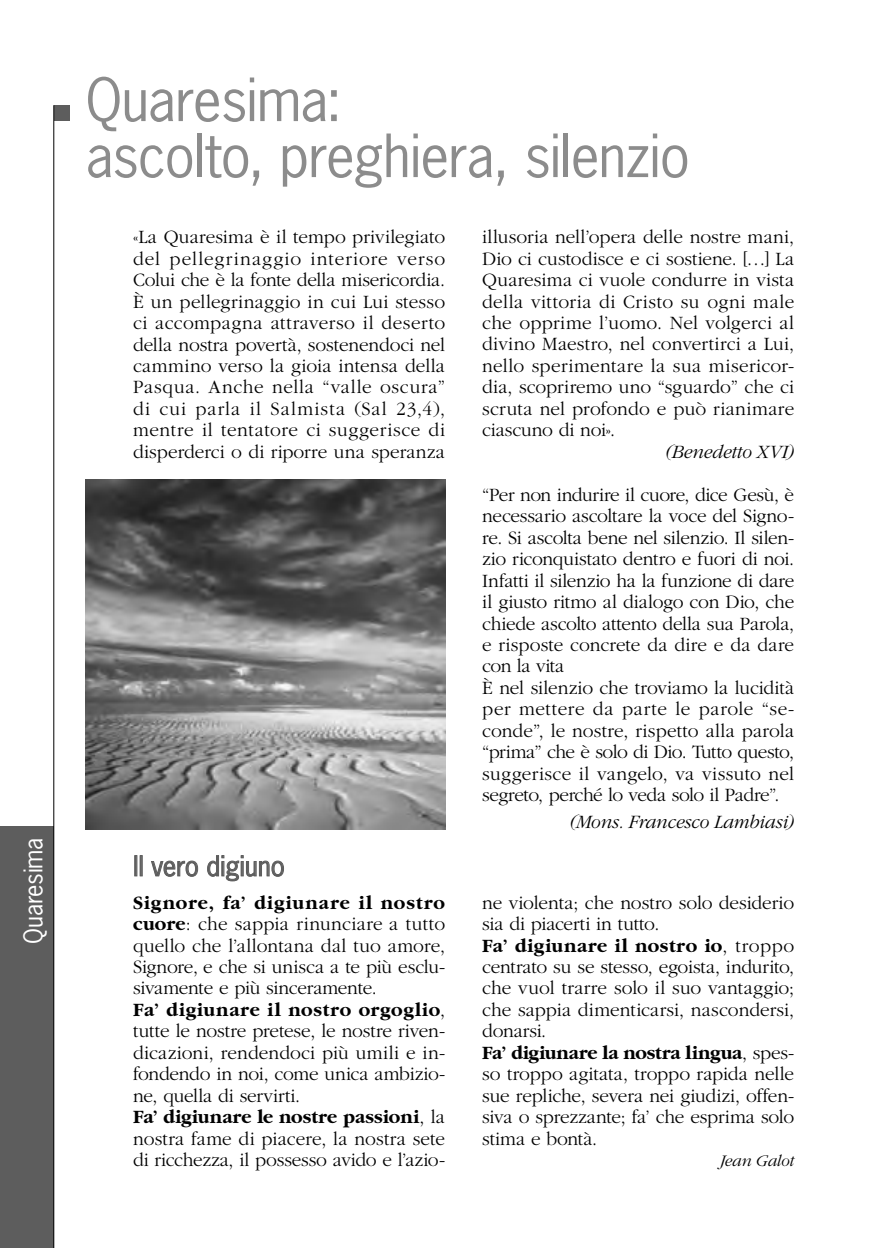
<style>
.page{position:relative;width:879px;height:1248px;background:#fff}
.page>*{position:absolute;margin:0;border:0;box-sizing:border-box;transform-origin:0 0}
.t1{font:56px/56px "News Gothic Std";letter-spacing:-.02em;color:#8c8c8c}
.t2{font:26.2px "News Gothic";color:#5d5d5d}
.t3{font:24.2px "News Gothic Std";letter-spacing:-.01em;color:#fff}
.t4{font:300 19.6px/21.4px "Garamond";letter-spacing:-.005em;color:#000}
.t5{font:italic 300 19.6px "Garamond";letter-spacing:-.005em;color:#000}
.t6{font:italic 300 16.8px "Garamond";letter-spacing:-.01em;color:#000}
.s1{font-weight:700}
</style>
<div class="page">
<div style="left:54px;top:105px;width:16px;height:16px;background:#5d5d5d"></div>
<div style="left:0;top:826px;width:54px;height:421px;background:#5d5d5d"></div>
<hr style="left:53px;top:105px;width:1px;height:1142px;background:#000">
<div style="left:140px;top:855px;width:2px;height:21px;border:1px solid #5d5d5d"></div>
<svg style="left:151px;top:860px;width:47px;height:16px"></svg>
<svg style="left:207px;top:855px;width:77px;height:26px"></svg>
<img style="left:86px;top:480px;width:359px;height:349px">
<p class="t3" style="left:18px;top:943px;width:108px;rotate:-90deg">Quaresima</p>
<h1 class="t1" style="left:86px;top:71px;width:606px">Quaresima:<br>ascolto, preghiera, silenzio</h1>
<p class="t4" style="left:133px;top:227px;width:314px;text-align:justify">«La Quaresima è il tempo privilegiato del pellegrinaggio interiore verso Colui che è la fonte della misericordia.<br>È un pellegrinaggio in cui Lui stesso ci accompagna attraverso il deserto della nostra povertà, sostenendoci nel cammino verso la gioia intensa della Pasqua. Anche nella “valle oscura” di cui parla il Salmista (Sal 23,4), mentre il tentatore ci suggerisce di disperderci o di riporre una speranza</p>
<p class="t4" style="left:482px;top:227px;width:313px;text-align:justify">illusoria nell’opera delle nostre mani, Dio ci custodisce e ci sostiene. […] La Quaresima ci vuole condurre in vista della vittoria di Cristo su ogni male che opprime l’uomo. Nel volgerci al divino Maestro, nel convertirci a Lui, nello sperimentare la sua misericor&shy;dia, scopriremo uno “sguardo” che ci scruta nel profondo e può rianimare ciascuno di noi».</p>
<p class="t5" style="left:665px;top:441px;width:130px">(Benedetto XVI)</p>
<p class="t4" style="left:482px;top:484px;width:313px">“Per non indurire il cuore, dice Gesù, è necessario ascoltare la voce del Signo&shy;re. Si ascolta bene nel silenzio. Il silen&shy;zio riconquistato dentro e fuori di noi.<br>Infatti il silenzio ha la funzione di dare il giusto ritmo al dialogo con Dio, che chiede ascolto attento della sua Parola, e risposte concrete da dire e da dare con la vita<br>È nel silenzio che troviamo la lucidità per mettere da parte le parole “se&shy;conde”, le nostre, rispetto alla parola “prima” che è solo di Dio. Tutto questo, suggerisce il vangelo, va vissuto nel segreto, perché lo veda solo il Padre”.</p>
<p class="t5" style="left:570px;top:811px;width:226px">(Mons. Francesco Lambiasi)</p>
<h2 class="t2" style="left:133px;top:849px;width:153px">Il vero digiuno</h2>
<p class="t4" style="left:133px;top:892px;width:313px"><span class="s1">Signore, fa’ digiunare il nostro cuore</span>: che sappia rinunciare a tutto quello che l’allontana dal tuo amore, Signore, e che si unisca a te più esclu&shy;sivamente e più sinceramente.<br><span class="s1">Fa’ digiunare il nostro orgoglio</span>, tutte le nostre pretese, le nostre riven&shy;dicazioni, rendendoci più umili e in&shy;fondendo in noi, come unica ambizio&shy;ne, quella di servirti.<br><span class="s1">Fa’ digiunare le nostre passioni</span>, la nostra fame di piacere, la nostra sete di ricchezza, il possesso avido e l’azio-</p>
<p class="t4" style="left:482px;top:892px;width:313px">ne violenta; che nostro solo desiderio sia di piacerti in tutto.<br><span class="s1">Fa’ digiunare il nostro io</span>, troppo centrato su se stesso, egoista, indurito, che vuol trarre solo il suo vantaggio; che sappia dimenticarsi, nascondersi, donarsi.<br><span class="s1">Fa’ digiunare la nostra lingua</span>, spes&shy;so troppo agitata, troppo rapida nelle sue repliche, severa nei giudizi, offen&shy;siva o sprezzante; fa’ che esprima solo stima e bontà.</p>
<p class="t6" style="left:720px;top:1151px;width:76px">Jean Galot</p>
</div>
